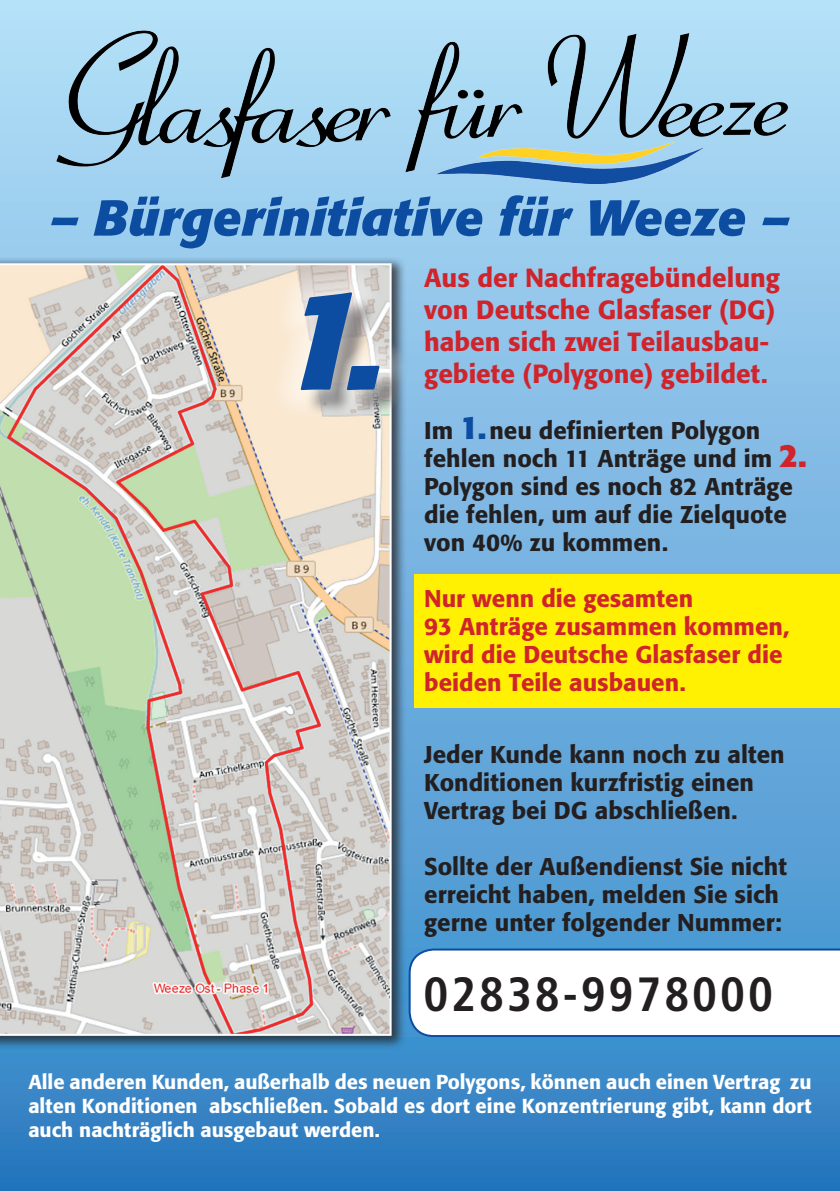
<style>
.page{position:relative;width:840px;height:1191px;background:#fff}
.page>*{position:absolute;margin:0;border:0;box-sizing:border-box;transform-origin:0 0}
.t1{font:italic 700 140px "Formata BQ";color:#0d4da1}
.t2{font:italic 700 50px "Formata BQ";color:#0d4da1}
.t3{font:700 condensed 48px "Frutiger";letter-spacing:.06em;color:#231f20}
.t4{font:500 26px/32px "Formata BQ";color:#d1232a}
.t5{font:500 24px/28px "Formata BQ";color:#231f20}
.t6{font:500 24px/28px "Formata BQ";color:#d1232a}
.t7{font:500 20px/24px "Formata BQ";color:#fff;text-align:justify}
.s1{font-weight:700;font-size:32px;color:#0d4da1}
.s2{font-weight:700;font-size:32px;color:#d1232a}
</style>
<div class="page">
<div style="left:0;top:0;width:839px;height:1191px;background:linear-gradient(to bottom,#b8e1f9,#2d81c5)"></div>
<img style="left:52px;top:30px;width:735px;height:154px">
<div style="left:0;top:257px;width:406px;height:793px;background:#231f20;opacity:.75"></div>
<svg style="left:0;top:263px;width:391px;height:772px;background:#d2d0c3"></svg>
<svg style="left:408px;top:948px;width:431px;height:89px"></svg>
<svg style="left:272px;top:265px;width:135px;height:154px;background:#d1cec9"></svg>
<div style="left:414px;top:574px;width:425px;height:133px;background:#fff101"></div>
<h2 class="t2" style="left:50px;top:187px;width:741px">– Bürgerinitiative für Weeze –</h2>
<h1 class="t1" style="left:281px;top:253px;width:108px">1.</h1>
<p class="t4" style="left:424px;top:262px;width:357px">Aus der Nachfragebündelung von Deutsche Glasfaser (DG) haben sich zwei Teilausbau&shy;gebiete (Polygone) gebildet.</p>
<p class="t5" style="left:424px;top:416px;width:384px">Im <span class="s1">1.</span> neu definierten Polygon fehlen noch 11 Anträge und im <span class="s2">2.<br></span>Polygon sind es noch 82 Anträge die fehlen, um auf die Zielquote von 40% zu kommen.</p>
<p class="t6" style="left:424px;top:584px;width:366px">Nur wenn die gesamten<br>93 Anträge zusammen kommen, wird die Deutsche Glasfaser die beiden Teile ausbauen.</p>
<p class="t5" style="left:424px;top:740px;width:362px">Jeder Kunde kann noch zu alten<br>Konditionen kurzfristig einen<br>Vertrag bei DG abschließen.</p>
<p class="t5" style="left:424px;top:853px;width:364px">Sollte der Außendienst Sie nicht erreicht haben, melden Sie sich gerne unter folgender Nummer:</p>
<h3 class="t3" style="left:423px;top:966px;width:351px">02838-9978000</h3>
<p class="t7" style="left:28px;top:1070px;width:784px">Alle anderen Kunden, außerhalb des neuen Polygons, können auch einen Vertrag zu alten Konditionen abschließen. Sobald es dort eine Konzentrierung gibt, kann dort auch nachträglich ausgebaut werden.</p>
</div>
